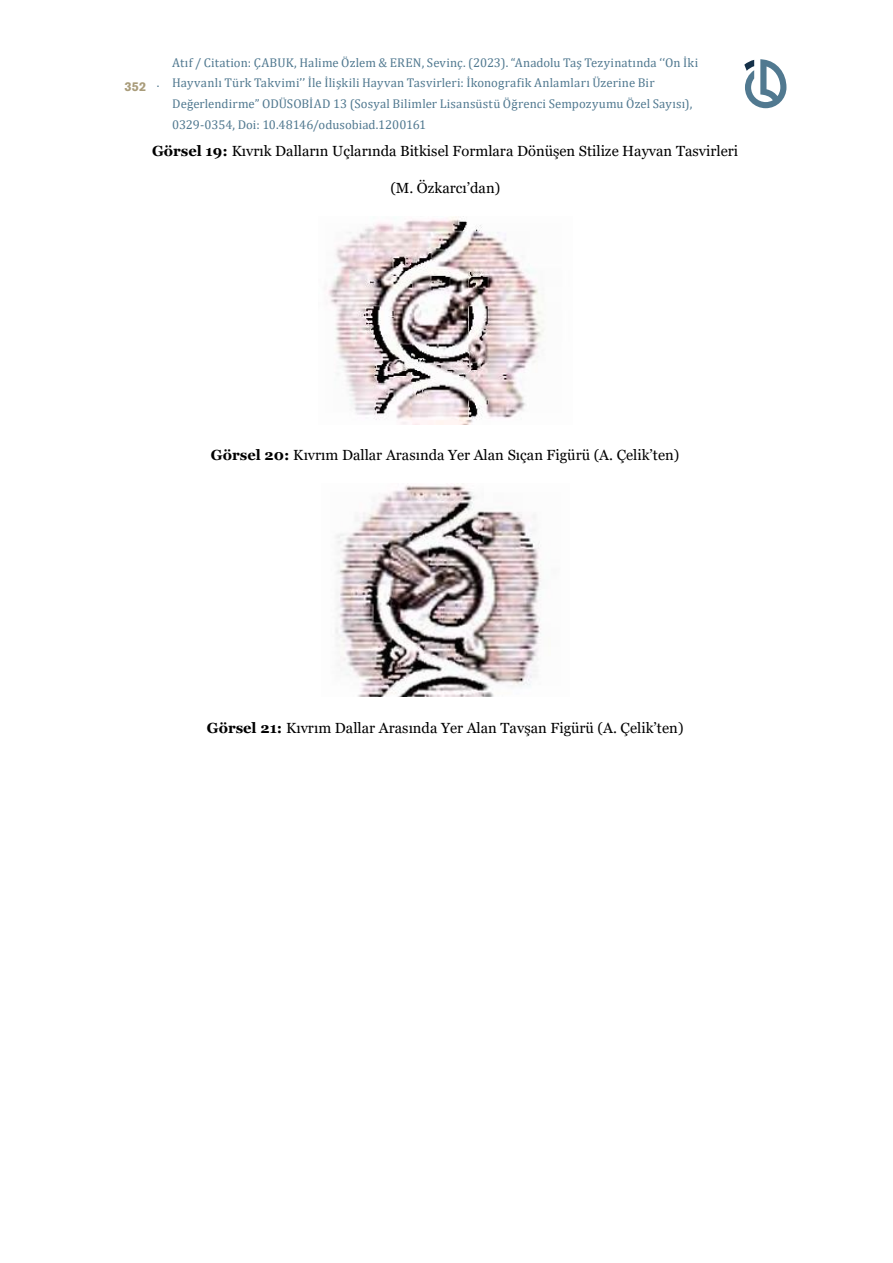
<style>
.page{position:relative;width:893px;height:1263px;background:#fff}
.page>*{position:absolute;margin:0;border:0;box-sizing:border-box;transform-origin:0 0}
.t1{font:14.7px "Georgia";color:#000}
.Odü_Metin__tırnaklı{font:12.75px "Cambria";letter-spacing:.01em;color:#517990}
.Odü_Metin__tırnaklı-2{font:700 12.75px "Akzidenz Grotesk Pro";color:#a99c7a}
.s1{font-weight:700}
</style>
<div class="page">
<svg style="left:744px;top:59px;width:42px;height:49px"></svg>
<img style="left:328px;top:216px;width:216px;height:209px">
<img style="left:335px;top:484px;width:206px;height:213px">
<p class="Odü_Metin__tırnaklı-2" style="left:124px;top:78px;width:37px">352 <sup>.</sup></p>
<p class="Odü_Metin__tırnaklı" style="left:172px;top:55px;width:528px">Atıf / Citation: ÇABUK, Halime Özlem &amp; EREN, Sevinç. (2023). “Anadolu Taş Tezyinatında ‘‘On İki</p>
<p class="Odü_Metin__tırnaklı" style="left:172px;top:76px;width:484px">Hayvanlı Türk Takvimi’’ İle İlişkili Hayvan Tasvirleri: İkonografik Anlamları Üzerine Bir</p>
<p class="Odü_Metin__tırnaklı" style="left:172px;top:96px;width:522px">Değerlendirme” ODÜSOBİAD 13 (Sosyal Bilimler Lisansüstü Öğrenci Sempozyumu Özel Sayısı),</p>
<p class="Odü_Metin__tırnaklı" style="left:172px;top:117px;width:256px">0329-0354, Doi: 10.48146/odusobiad.1200161</p>
<p class="t1" style="left:152px;top:142px;width:588px"><span class="s1">Görsel 19:</span> Kıvrık Dalların Uçlarında Bitkisel Formlara Dönüşen Stilize Hayvan Tasvirleri</p>
<p class="t1" style="left:390px;top:179px;width:111px">(M. Özkarcı’dan)</p>
<p class="t1" style="left:211px;top:446px;width:470px"><span class="s1">Görsel 20:</span> Kıvrım Dallar Arasında Yer Alan Sıçan Figürü (A. Çelik’ten)</p>
<p class="t1" style="left:207px;top:719px;width:478px"><span class="s1">Görsel 21:</span> Kıvrım Dallar Arasında Yer Alan Tavşan Figürü (A. Çelik’ten)</p>
</div>
